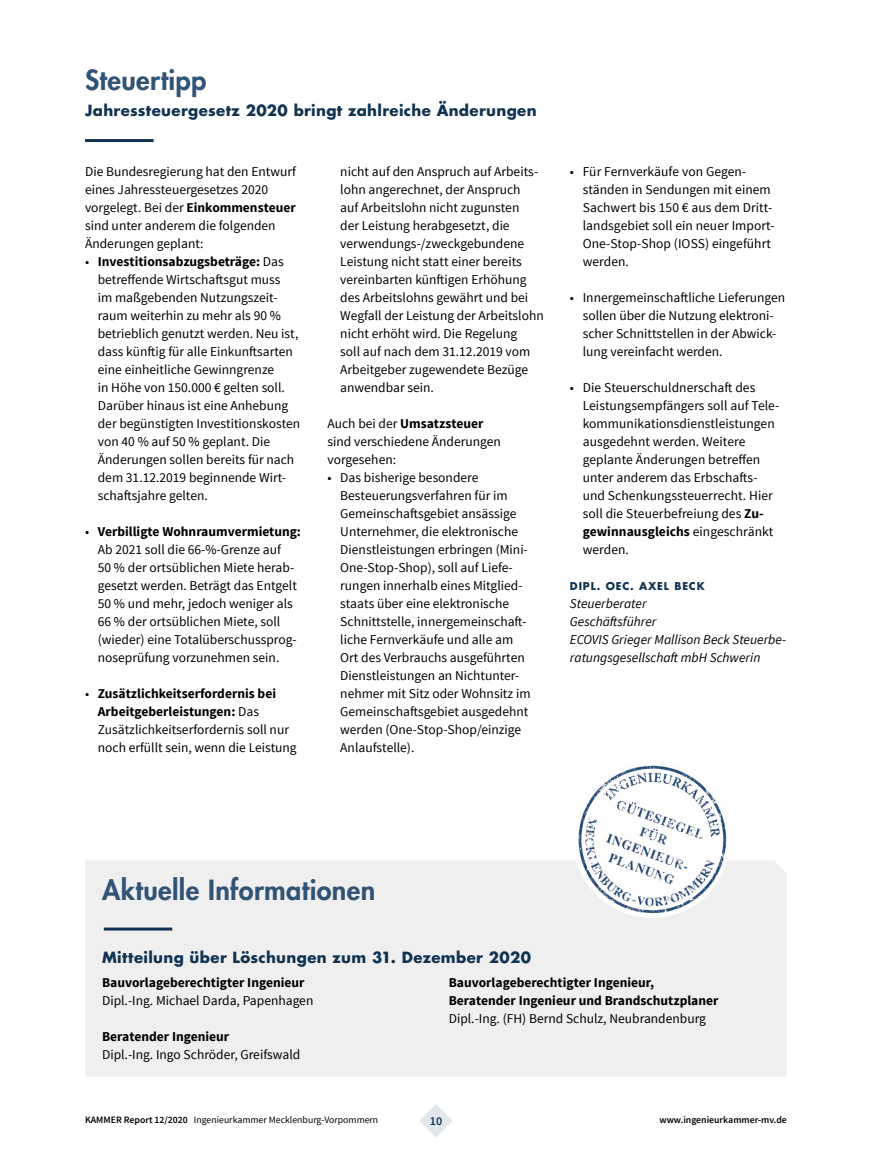
<style>
.page{position:relative;width:872px;height:1170px;background:#fff}
.page>*{position:absolute;margin:0;border:0;box-sizing:border-box;transform-origin:0 0}
.t1{font:800 27px "Futura Std";letter-spacing:.015em;color:#305376}
.t2{font:700 15px "Futura Std";letter-spacing:.02em;color:#113351}
.t3{font:13.5px/18px "Source Sans Pro";color:#000}
.t4{font:700 13.5px/18px "Source Sans Pro";color:#000}
.t5{font:italic 13.5px/18px "Source Sans Pro";color:#000}
.t6{font:600 12px "Source Sans Pro";color:#113351}
.t7{font:700 10.5px "Futura Std";letter-spacing:.08em;color:#113351}
.t8{font:9.75px "Source Sans Pro";color:#000}
.t9{font:600 9.75px "Source Sans Pro";color:#000}
.s1{font-weight:700}
.s2{font-weight:600}
</style>
<div class="page">
<svg style="left:419px;top:1104px;width:34px;height:33px"></svg>
<hr style="left:85px;top:139px;width:68px;height:3px;background:#113351">
<div style="left:85px;top:861px;width:702px;height:215px;background:#efefef"></div>
<hr style="left:104px;top:927px;width:68px;height:3px;background:#113351">
<img style="left:574px;top:765px;width:155px;height:152px">
<h1 class="t1" style="left:85px;top:63px;width:123px">Steuertipp</h1>
<p class="t2" style="left:85px;top:100px;width:453px">Jahressteuergesetz 2020 bringt zahlreiche Änderungen</p>
<p class="t3" style="left:85px;top:163px;width:213px">Die Bundesregierung hat den Entwurf eines Jahressteuergesetzes 2020 vorgelegt. Bei der <span class="s1">Einkommensteuer </span>sind unter anderem die folgenden<br>Änderungen geplant:</p>
<p class="t3" style="left:98px;top:253px;width:204px;text-indent:-13px">• <span class="s1">Investitionsabzugsbeträge:</span> Das betreffende Wirtschaftsgut muss<br>im maßgebenden Nutzungszeit&shy;raum weiterhin zu mehr als 90 % betrieblich genutzt werden. Neu ist, dass künftig für alle Einkunftsarten eine einheitliche Gewinngrenze<br>in Höhe von 150.000 € gelten soll.<br>Darüber hinaus ist eine Anhebung der begünstigten Investitionskosten von 40 % auf 50 % geplant. Die<br>Änderungen sollen bereits für nach dem 31.12.2019 beginnende Wirt&shy;schaftsjahre gelten.</p>
<p class="t3" style="left:98px;top:523px;width:205px;text-indent:-13px">• <span class="s1">Verbilligte Wohnraumvermietung:<br></span>Ab 2021 soll die 66-%-Grenze auf<br>50 % der ortsüblichen Miete herab&shy;gesetzt werden. Beträgt das Entgelt 50 % und mehr, jedoch weniger als 66 % der ortsüblichen Miete, soll (wieder) eine Totalüberschussprog&shy;noseprüfung vorzunehmen sein.</p>
<p class="t3" style="left:98px;top:685px;width:200px;text-indent:-13px">• <span class="s1">Zusätzlichkeitserfordernis bei Arbeitgeberleistungen:</span> Das Zusätzlichkeitserfordernis soll nur noch erfüllt sein, wenn die Leistung</p>
<p class="t3" style="left:340px;top:163px;width:205px">nicht auf den Anspruch auf Arbeits&shy;lohn angerechnet, der Anspruch<br>auf Arbeitslohn nicht zugunsten<br>der Leistung herabgesetzt, die verwendungs-/zweckgebundene<br>Leistung nicht statt einer bereits vereinbarten künftigen Erhöhung des Arbeitslohns gewährt und bei<br>Wegfall der Leistung der Arbeitslohn nicht erhöht wird. Die Regelung<br>soll auf nach dem 31.12.2019 vom<br>Arbeitgeber zugewendete Bezüge anwendbar sein.</p>
<p class="t3" style="left:327px;top:415px;width:175px">Auch bei der <span class="s1">Umsatzsteuer </span>sind verschiedene Änderungen vorgesehen:</p>
<p class="t3" style="left:340px;top:469px;width:192px;text-indent:-13px">• Das bisherige besondere<br>Besteuerungsverfahren für im<br>Gemeinschaftsgebiet ansässige<br>Unternehmer, die elektronische<br>Dienstleistungen erbringen (Mini-<br>One-Stop-Shop), soll auf Liefe&shy;rungen innerhalb eines Mitglied&shy;staats über eine elektronische<br>Schnittstelle, innergemeinschaft&shy;liche Fernverkäufe und alle am<br>Ort des Verbrauchs ausgeführten<br>Dienstleistungen an Nichtunter&shy;nehmer mit Sitz oder Wohnsitz im<br>Gemeinschaftsgebiet ausgedehnt werden (One-Stop-Shop/einzige<br>Anlaufstelle).</p>
<p class="t3" style="left:583px;top:163px;width:193px;text-indent:-13px">• Für Fernverkäufe von Gegen&shy;ständen in Sendungen mit einem<br>Sachwert bis 150 € aus dem Dritt&shy;landsgebiet soll ein neuer Import-<br>One-Stop-Shop (IOSS) eingeführt werden.</p>
<p class="t3" style="left:583px;top:289px;width:204px;text-indent:-13px">• Innergemeinschaftliche Lieferungen sollen über die Nutzung elektroni&shy;scher Schnittstellen in der Abwick&shy;lung vereinfacht werden.</p>
<p class="t3" style="left:583px;top:378px;width:198px;text-indent:-13px">• Die Steuerschuldnerschaft des<br>Leistungsempfängers soll auf Tele&shy;kommunikationsdienstleistungen ausgedehnt werden. Weitere geplante Änderungen betreffen unter anderem das Erbschafts&shy;und Schenkungssteuerrecht. Hier soll die Steuerbefreiung des <span class="s1">Zu--- gewinnausgleichs</span> eingeschränkt werden.</p>
<p class="t7" style="left:570px;top:579px;width:136px">DIPL. OEC. AXEL BECK</p>
<p class="t5" style="left:570px;top:595px;width:218px">Steuerberater<br>Geschäftsführer<br>ECOVIS Grieger Mallison Beck Steuerbe&shy;ratungsgesellschaft mbH Schwerin</p>
<h1 class="t1" style="left:102px;top:872px;width:275px">Aktuelle Informationen</h1>
<p class="t2" style="left:102px;top:947px;width:430px">Mitteilung über Löschungen zum 31. Dezember 2020</p>
<p class="t4" style="left:102px;top:973px;width:204px">Bauvorlageberechtigter Ingenieur</p>
<p class="t3" style="left:102px;top:991px;width:213px">Dipl.-Ing. Michael Darda, Papenhagen</p>
<p class="t4" style="left:102px;top:1027px;width:129px">Beratender Ingenieur</p>
<p class="t3" style="left:102px;top:1045px;width:200px">Dipl.-Ing. Ingo Schröder, Greifswald</p>
<p class="t4" style="left:449px;top:973px;width:271px">Bauvorlageberechtigter Ingenieur,<br>Beratender Ingenieur und Brandschutzplaner</p>
<p class="t3" style="left:449px;top:1009px;width:259px">Dipl.-Ing. (FH) Bernd Schulz, Neubrandenburg</p>
<p class="t8" style="left:85px;top:1113px;width:295px"><span class="s2">KAMMER Report 12/2020</span> Ingenieurkammer Mecklenburg-Vorpommern</p>
<p class="t6" style="left:430px;top:1112px;width:14px">10</p>
<p class="t9" style="left:659px;top:1113px;width:129px">www.ingenieurkammer-mv.de</p>
</div>
